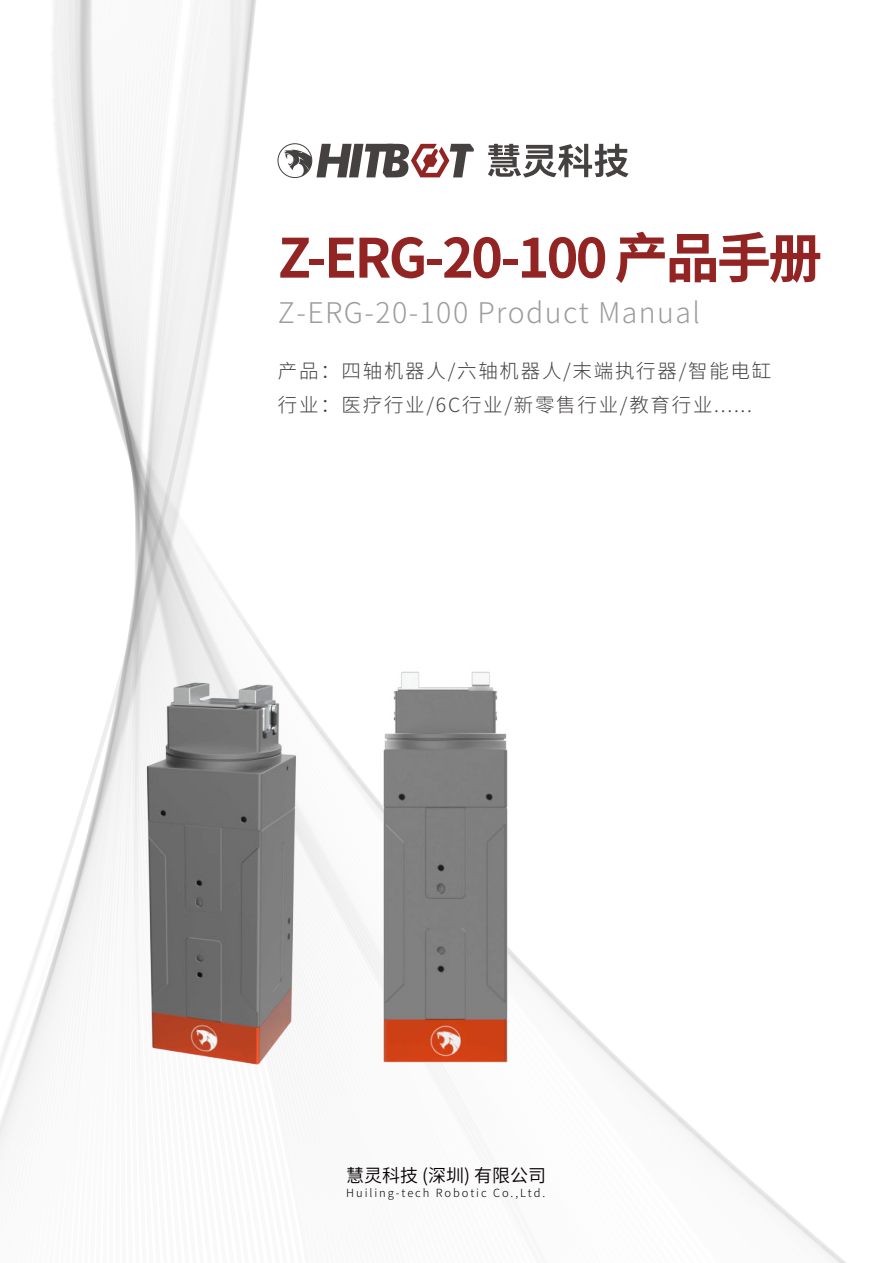
<style>
.page{position:relative;width:893px;height:1263px;background:#fff}
.page>*{position:absolute;margin:0;border:0;box-sizing:border-box;transform-origin:0 0}
.t1{font:700 54px "Source Han Sans CN";letter-spacing:-.05em;color:#922523}
.t2{font:300 28.5px "Source Han Sans CN";letter-spacing:.05em;color:#9e9d9e}
.t3{font:300 19.5px/34.5px "Source Han Sans CN";letter-spacing:.09em;color:#454141}
.t4{font:18px "Source Han Sans CN";color:#060001}
.t5{font:300 11.25px "Source Han Sans CN";letter-spacing:.17em;color:#060001}
</style>
<div class="page">
<svg style="left:59px;top:190px;width:176px;height:805px;fill:#f6f6f6"></svg>
<svg style="left:62px;top:212px;width:173px;height:783px"></svg>
<svg style="left:66px;top:234px;width:169px;height:761px"></svg>
<svg style="left:70px;top:256px;width:165px;height:739px"></svg>
<svg style="left:75px;top:277px;width:160px;height:718px"></svg>
<svg style="left:80px;top:298px;width:155px;height:697px"></svg>
<svg style="left:86px;top:318px;width:149px;height:677px"></svg>
<svg style="left:92px;top:338px;width:143px;height:657px"></svg>
<svg style="left:99px;top:358px;width:136px;height:637px"></svg>
<svg style="left:107px;top:378px;width:128px;height:617px"></svg>
<svg style="left:115px;top:397px;width:120px;height:598px"></svg>
<svg style="left:123px;top:416px;width:112px;height:243px"></svg>
<svg style="left:132px;top:434px;width:103px;height:225px"></svg>
<svg style="left:141px;top:452px;width:94px;height:207px"></svg>
<svg style="left:151px;top:470px;width:84px;height:189px"></svg>
<svg style="left:161px;top:488px;width:74px;height:171px"></svg>
<svg style="left:172px;top:505px;width:63px;height:154px"></svg>
<svg style="left:183px;top:525px;width:52px;height:134px"></svg>
<svg style="left:194px;top:544px;width:41px;height:115px"></svg>
<svg style="left:642px;top:1085px;width:205px;height:178px"></svg>
<div style="left:277px;top:143px;width:35px;height:35px;border:1px solid #454141;border-radius:50%"></div>
<svg style="left:284px;top:144px;width:190px;height:33px"></svg>
<svg style="left:488px;top:144px;width:141px;height:34px"></svg>
<img style="left:359px;top:671px;width:173px;height:402px">
<img style="left:122px;top:659px;width:198px;height:428px">
<h1 class="t1" style="left:278px;top:227px;width:546px">Z-ERG-20-100 产品手册</h1>
<h2 class="t2" style="left:278px;top:296px;width:424px">Z-ERG-20-100 Product Manual</h2>
<p class="t3" style="left:278px;top:354px;width:495px">产品：四轴机器人/六轴机器人/末端执行器/智能电缸行业：医疗行业/6C行业/新零售行业/教育行业......</p>
<p class="t4" style="left:346px;top:1165px;width:201px">慧灵科技 (深圳) 有限公司</p>
<p class="t5" style="left:346px;top:1187px;width:200px">Huiling-tech Robotic Co.,Ltd.</p>
</div>
